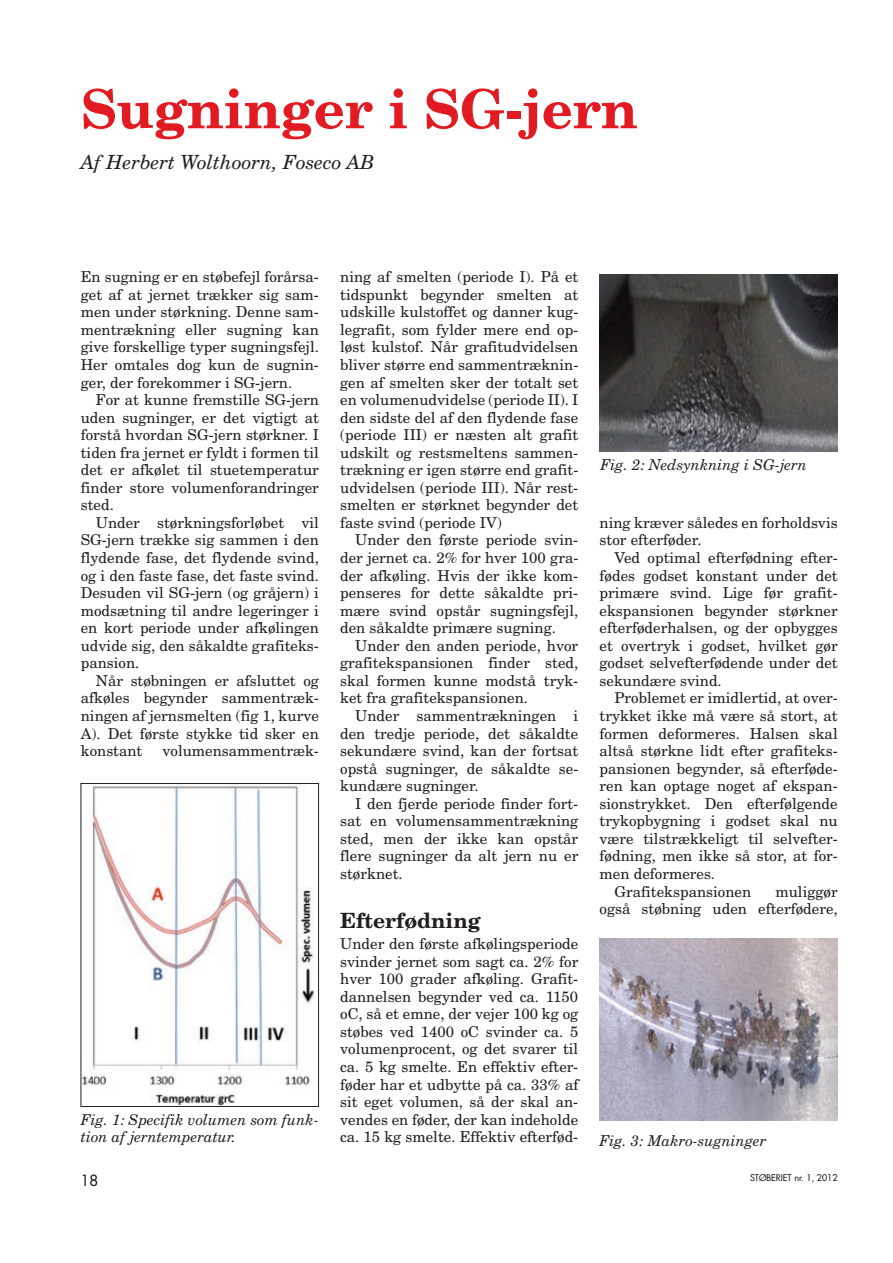
<style>
.page{position:relative;width:893px;height:1263px;background:#fff}
.page>*{position:absolute;margin:0;border:0;box-sizing:border-box;transform-origin:0 0}
.t1{font:700 54px "New Century Schlbk";color:#e21a21}
.t2{font:700 21px "New Century Schlbk";color:#231f20}
.t3{font:italic 19.5px "New Century Schlbk";color:#231f20}
.t4{font:15px/17.5px "New Century Schlbk";color:#231f20;text-align:justify}
.t5{font:italic 15px/17.5px "New Century Schlbk";color:#231f20}
.t6{font:15px "Futura";color:#231f20}
.t7{font:9px "Futura";color:#231f20}
</style>
<div class="page">
<img style="left:83px;top:785px;width:231px;height:320px">
<div style="left:81px;top:783px;width:238px;height:324px;border:1px solid #231f20"></div>
<img style="left:600px;top:275px;width:238px;height:177px">
<img style="left:600px;top:939px;width:238px;height:181px">
<h1 class="t1" style="left:81px;top:74px;width:558px">Sugninger i SG-jern</h1>
<h3 class="t3" style="left:81px;top:150px;width:295px">Af Herbert Wolthoorn, Foseco AB</h3>
<p class="t4" style="left:81px;top:268px;width:240px">En sugning er en støbefejl forårsa&shy;get af at jernet trækker sig sam&shy;men under størkning. Denne sam&shy;mentrækning eller sugning kan give forskellige typer sugningsfejl.<br>Her omtales dog kun de sugnin&shy;ger, der forekommer i SG-jern.</p>
<p class="t4" style="left:81px;top:390px;width:240px;text-indent:15px">For at kunne fremstille SG-jern uden sugninger, er det vigtigt at forstå hvordan SG-jern størkner. I tiden fra jernet er fyldt i formen til det er afkølet til stuetemperatur finder store volumenforandringer sted.</p>
<p class="t4" style="left:81px;top:513px;width:240px;text-indent:15px">Under størkningsforløbet vil SG-jern trække sig sammen i den flydende fase, det flydende svind, og i den faste fase, det faste svind.<br>Desuden vil SG-jern (og gråjern) i modsætning til andre legeringer i en kort periode under afkølingen udvide sig, den såkaldte grafiteks&shy;pansion.</p>
<p class="t4" style="left:81px;top:671px;width:240px;text-indent:15px">Når støbningen er afsluttet og afkøles begynder sammentræk&shy;ningen af jernsmelten (fig 1, kurve A). Det første stykke tid sker en konstant</p>
<p class="t4" style="left:163px;top:741px;width:158px">volumensammentræk-</p>
<p class="t5" style="left:81px;top:1110px;width:240px">Fig. 1: Specifik volumen som funk&shy;tion af jerntemperatur.</p>
<p class="t6" style="left:81px;top:1170px;width:19px">18</p>
<p class="t4" style="left:340px;top:268px;width:240px">ning af smelten (periode I). På et tidspunkt begynder smelten at udskille kulstoffet og danner kug&shy;legrafit, som fylder mere end op&shy;løst kulstof. Når grafitudvidelsen bliver større end sammentræknin&shy;gen af smelten sker der totalt set en volumenudvidelse (periode II). I den sidste del af den flydende fase (periode III) er næsten alt grafit udskilt og restsmeltens sammen&shy;trækning er igen større end grafit&shy;udvidelsen (periode III). Når rest&shy;smelten er størknet begynder det faste svind (periode IV)</p>
<p class="t4" style="left:340px;top:531px;width:240px;text-indent:15px">Under den første periode svin&shy;der jernet ca. 2% for hver 100 gra&shy;der afkøling. Hvis der ikke kom&shy;penseres for dette såkaldte pri&shy;mære svind opstår sugningsfejl, den såkaldte primære sugning.</p>
<p class="t4" style="left:340px;top:636px;width:240px;text-indent:15px">Under den anden periode, hvor grafitekspansionen finder sted, skal formen kunne modstå tryk&shy;ket fra grafitekspansionen.</p>
<p class="t4" style="left:340px;top:706px;width:240px;text-indent:15px">Under sammentrækningen i den tredje periode, det såkaldte sekundære svind, kan der fortsat opstå sugninger, de såkaldte se&shy;kundære sugninger.</p>
<p class="t4" style="left:340px;top:794px;width:240px;text-indent:15px">I den fjerde periode finder fort&shy;sat en volumensammentrækning sted, men der ikke kan opstår flere sugninger da alt jern nu er størknet.</p>
<h2 class="t2" style="left:340px;top:906px;width:142px">Efterfødning</h2>
<p class="t4" style="left:340px;top:935px;width:240px">Under den første afkølingsperiode svinder jernet som sagt ca. 2% for hver 100 grader afkøling. Grafit&shy;dannelsen begynder ved ca. 1150 oC, så et emne, der vejer 100 kg og støbes ved 1400 oC svinder ca. 5 volumenprocent, og det svarer til ca. 5 kg smelte. En effektiv efter&shy;føder har et udbytte på ca. 33% af sit eget volumen, så der skal an&shy;vendes en føder, der kan indeholde ca. 15 kg smelte. Effektiv efterfød-</p>
<p class="t5" style="left:601px;top:455px;width:208px">Fig. 2: Nedsynkning i SG-jern</p>
<p class="t4" style="left:600px;top:513px;width:240px">ning kræver således en forholdsvis stor efterføder.</p>
<p class="t4" style="left:600px;top:548px;width:240px;text-indent:15px">Ved optimal efterfødning efter&shy;fødes godset konstant under det primære svind. Lige før grafit&shy;ekspansionen begynder størkner efterføderhalsen, og der opbygges et overtryk i godset, hvilket gør godset selvefterfødende under det sekundære svind.</p>
<p class="t4" style="left:615px;top:689px;width:225px">Problemet er imidlertid, at over-</p>
<p class="t4" style="left:600px;top:706px;width:240px">trykket ikke må være så stort, at</p>
<p class="t4" style="left:600px;top:724px;width:240px">formen deformeres. Halsen skal</p>
<p class="t4" style="left:600px;top:741px;width:240px">altså størkne lidt efter grafiteks-</p>
<p class="t4" style="left:600px;top:759px;width:240px">pansionen begynder, så efterføde-</p>
<p class="t4" style="left:600px;top:777px;width:240px">ren kan optage noget af ekspan-</p>
<p class="t4" style="left:600px;top:794px;width:240px">sionstrykket. Den efterfølgende</p>
<p class="t4" style="left:600px;top:812px;width:240px">trykopbygning i godset skal nu</p>
<p class="t4" style="left:600px;top:829px;width:240px">være tilstrækkeligt til selvefter-</p>
<p class="t4" style="left:600px;top:847px;width:240px">fødning, men ikke så stor, at for-</p>
<p class="t4" style="left:600px;top:864px;width:117px">men deformeres.</p>
<p class="t4" style="left:615px;top:882px;width:138px">Grafitekspansionen</p>
<p class="t4" style="left:600px;top:882px;width:240px;text-align:right">muliggør<br>også støbning uden efterfødere,</p>
<p class="t5" style="left:600px;top:1131px;width:168px">Fig. 3: Makro-sugninger</p>
<p class="t7" style="left:750px;top:1171px;width:89px">STØBERIET nr. 1, 2012</p>
</div>
